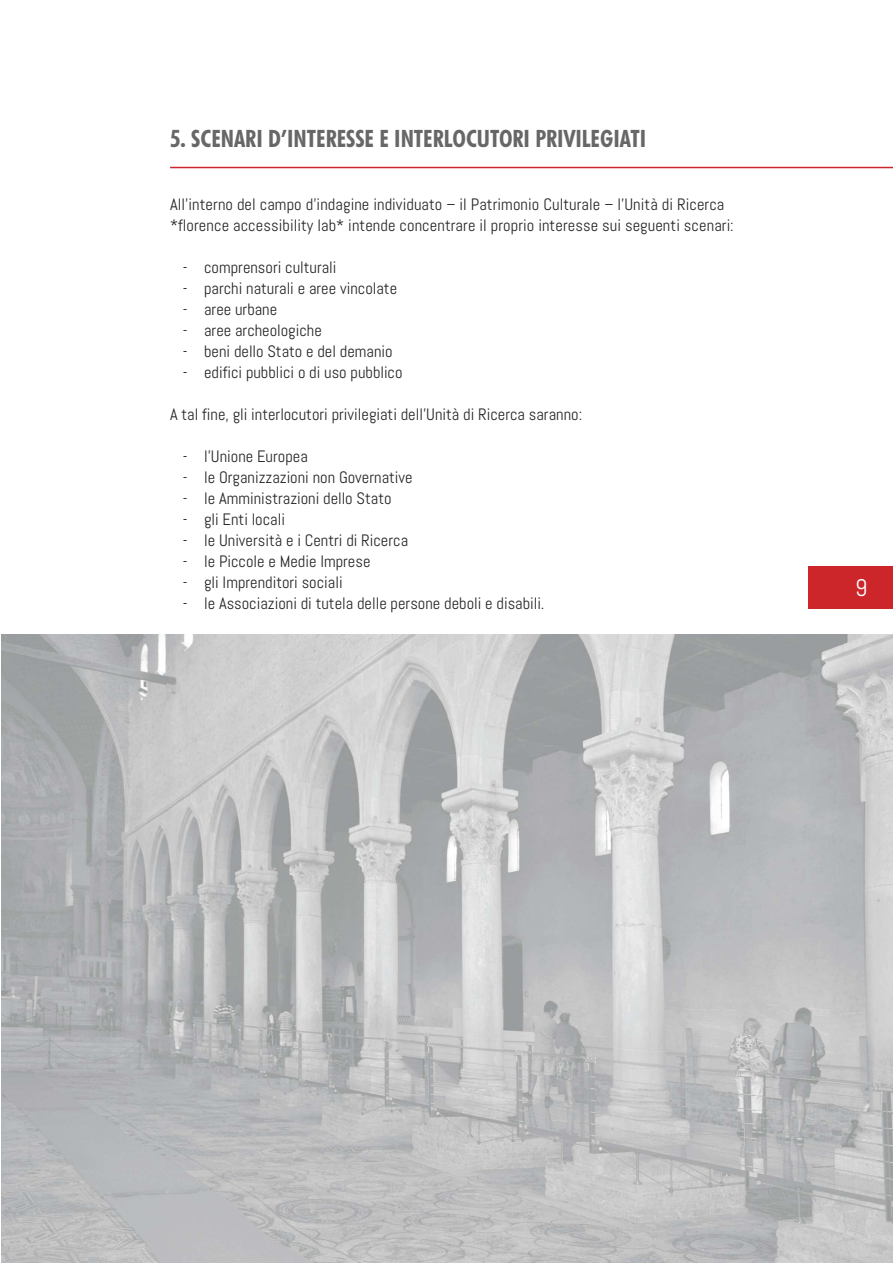
<style>
.page{position:relative;width:893px;height:1263px;background:#fff}
.page>*{position:absolute;margin:0;border:0;box-sizing:border-box;transform-origin:0 0}
.t1{font:700 24px "Futura Bd Cn";color:#686768}
.t2{font:24px "Abel";color:#fff}
.t3{font:16.5px/21px "Abel";color:#272627}
</style>
<div class="page">
<img style="left:1px;top:634px;width:892px;height:629px">
<div style="left:808px;top:567px;width:85px;height:42px;background:#cc262b"></div>
<hr style="left:170px;top:167px;width:723px;height:1px;background:#cc262b">
<h1 class="t1" style="left:170px;top:124px;width:478px">5. SCENARI D’INTERESSE E INTERLOCUTORI PRIVILEGIATI</h1>
<p class="t3" style="left:170px;top:193px;width:565px">All'interno del campo d'indagine individuato – il Patrimonio Culturale – l'Unità di Ricerca *florence accessibility lab* intende concentrare il proprio interesse sui seguenti scenari:</p>
<p class="t3" style="left:183px;top:256px;width:155px">- comprensori culturali</p>
<p class="t3" style="left:183px;top:277px;width:216px">- parchi naturali e aree vincolate</p>
<p class="t3" style="left:183px;top:298px;width:96px">- aree urbane</p>
<p class="t3" style="left:183px;top:319px;width:141px">- aree archeologiche</p>
<p class="t3" style="left:183px;top:340px;width:211px">- beni dello Stato e del demanio</p>
<p class="t3" style="left:183px;top:361px;width:221px">- edifici pubblici o di uso pubblico</p>
<p class="t3" style="left:170px;top:403px;width:414px">A tal fine, gli interlocutori privilegiati dell’Unità di Ricerca saranno:</p>
<p class="t3" style="left:183px;top:445px;width:127px">- l’Unione Europea</p>
<p class="t3" style="left:183px;top:466px;width:231px">- le Organizzazioni non Governative</p>
<p class="t3" style="left:183px;top:487px;width:210px">- le Amministrazioni dello Stato</p>
<p class="t3" style="left:183px;top:508px;width:104px">- gli Enti locali</p>
<p class="t3" style="left:183px;top:529px;width:227px">- le Università e i Centri di Ricerca</p>
<p class="t3" style="left:183px;top:550px;width:189px">- le Piccole e Medie Imprese</p>
<p class="t3" style="left:183px;top:571px;width:161px">- gli Imprenditori sociali</p>
<p class="t3" style="left:183px;top:592px;width:363px">- le Associazioni di tutela delle persone deboli e disabili.</p>
<h1 class="t2" style="left:855px;top:574px;width:14px">9</h1>
</div>
